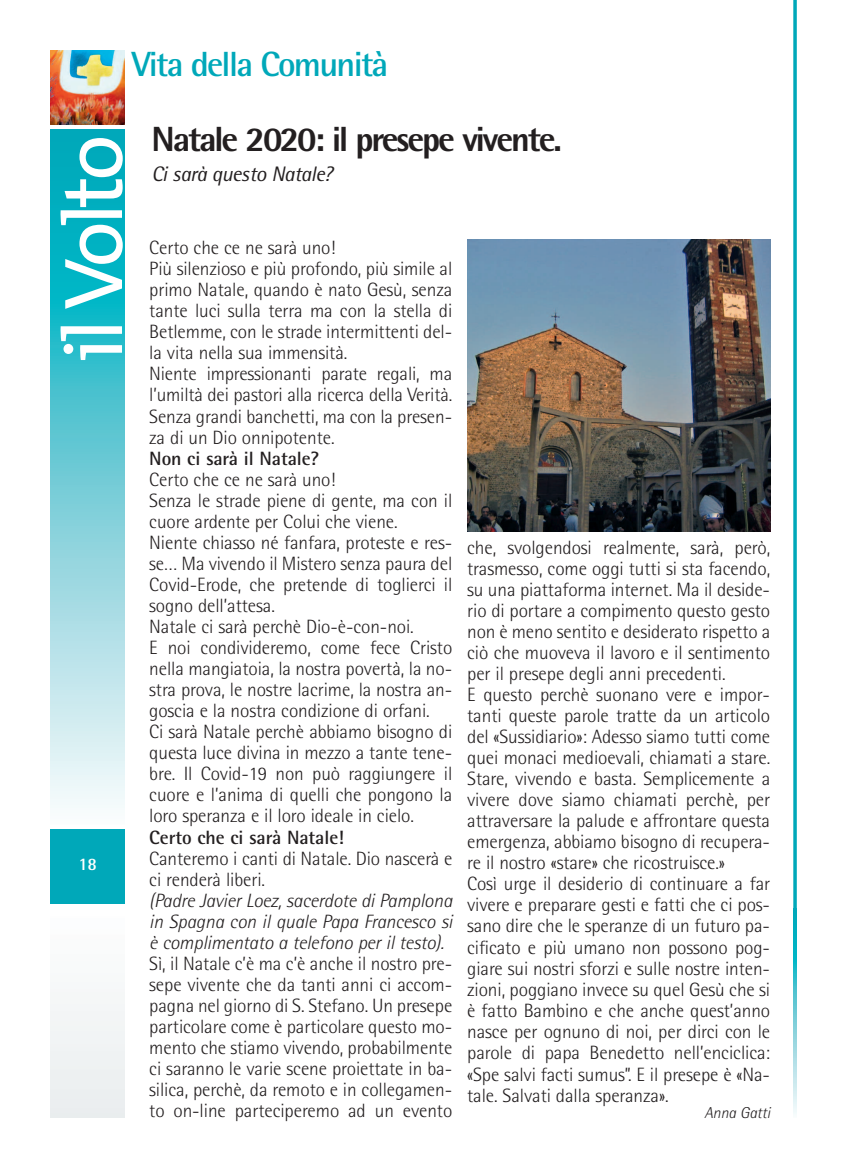
<style>
.page{position:relative;width:849px;height:1170px;background:#fff}
.page>*{position:absolute;margin:0;border:0;box-sizing:border-box;transform-origin:0 0}
.t1{font:84px "The Mix";letter-spacing:-.05em;color:#fff}
.t2{font:800 35px "Rotis Semi Sans Std";letter-spacing:-.06em;color:#231f20}
.t3{font:700 35px "Rotis Semi Sans Std";letter-spacing:-.05em;color:#00a8b9}
.t4{font:italic 21px "Rotis Semi Sans Std";letter-spacing:-.025em;color:#231f20}
.t5{font:300 19.25px/21px "Rotis Semi Sans Std";letter-spacing:-.005em;color:#231f20;text-align:justify}
.t6{font:italic 300 19.25px/21px "Rotis Semi Sans Std";letter-spacing:-.005em;color:#231f20;text-align:justify}
.t7{font:700 19.25px "Rotis Semi Sans Std";letter-spacing:-.005em;color:#231f20}
.t8{font:700 17.5px "Rotis Semi Sans Std";color:#fff}
.t9{font:italic 300 15.75px "Rotis Semi Sans Std";letter-spacing:-.005em;color:#231f20}
</style>
<div class="page">
<svg style="left:51px;top:130px;width:74px;height:678px;background:#68ccd7"></svg>
<div style="left:51px;top:829px;width:74px;height:75px;background:#00a8b9"></div>
<hr style="left:793px;top:0;width:3px;height:1117px;background:#00a8b9">
<div style="left:51px;top:909px;width:74px;height:208px;background:#f3f5f6"></div>
<img style="left:796px;top:909px;width:1px;height:205px">
<img style="left:793px;top:946px;width:3px;height:171px">
<img style="left:51px;top:51px;width:74px;height:74px">
<img style="left:467px;top:239px;width:303px;height:293px">
<p class="t3" style="left:132px;top:52px;width:258px">Vita della Comunità</p>
<p class="t1" style="left:61px;top:362px;width:229px;rotate:-90deg">il Volto</p>
<p class="t8" style="left:79px;top:858px;width:20px">18</p>
<p class="t2" style="left:151px;top:127px;width:412px">Natale 2020: il presepe vivente.</p>
<p class="t4" style="left:151px;top:166px;width:183px">Ci sarà questo Natale?</p>
<p class="t5" style="left:149px;top:239px;width:188px">Certo che ce ne sarà uno!</p>
<p class="t5" style="left:149px;top:260px;width:304px">Più silenzioso e più profondo, più simile al primo Natale, quando è nato Gesù, senza tante luci sulla terra ma con la stella di Betlemme, con le strade intermittenti del&shy;la vita nella sua immensità.</p>
<p class="t5" style="left:149px;top:365px;width:304px">Niente impressionanti parate regali, ma l’umiltà dei pastori alla ricerca della Verità.</p>
<p class="t5" style="left:149px;top:407px;width:304px">Senza grandi banchetti, ma con la presen&shy;za di un Dio onnipotente.</p>
<p class="t7" style="left:149px;top:451px;width:171px">Non ci sarà il Natale?</p>
<p class="t5" style="left:149px;top:470px;width:188px">Certo che ce ne sarà uno!</p>
<p class="t5" style="left:149px;top:491px;width:304px">Senza le strade piene di gente, ma con il cuore ardente per Colui che viene.</p>
<p class="t5" style="left:149px;top:534px;width:304px">Niente chiasso né fanfara, proteste e res&shy;se… Ma vivendo il Mistero senza paura del Covid-Erode, che pretende di toglierci il sogno dell’attesa.</p>
<p class="t5" style="left:149px;top:618px;width:266px">Natale ci sarà perchè Dio-è-con-noi.</p>
<p class="t5" style="left:149px;top:639px;width:304px">E noi condivideremo, come fece Cristo nella mangiatoia, la nostra povertà, la no&shy;stra prova, le nostre lacrime, la nostra an&shy;goscia e la nostra condizione di orfani.</p>
<p class="t5" style="left:149px;top:723px;width:304px">Ci sarà Natale perchè abbiamo bisogno di questa luce divina in mezzo a tante tene&shy;bre. Il Covid-19 non può raggiungere il cuore e l’anima di quelli che pongono la loro speranza e il loro ideale in cielo.</p>
<p class="t7" style="left:149px;top:830px;width:196px">Certo che ci sarà Natale!</p>
<p class="t5" style="left:149px;top:849px;width:304px">Canteremo i canti di Natale. Dio nascerà e ci renderà liberi.</p>
<p class="t6" style="left:149px;top:891px;width:304px">(Padre Javier Loez, sacerdote di Pamplona in Spagna con il quale Papa Francesco si è complimentato a telefono per il testo).</p>
<p class="t5" style="left:149px;top:955px;width:304px">Sì, il Natale c’è ma c’è anche il nostro pre&shy;sepe vivente che da tanti anni ci accom&shy;pagna nel giorno di S. Stefano. Un presepe particolare come è particolare questo mo&shy;mento che stiamo vivendo, probabilmente ci saranno le varie scene proiettate in ba&shy;silica, perchè, da remoto e in collegamen&shy;to on-line parteciperemo ad un evento</p>
<p class="t5" style="left:467px;top:539px;width:304px">che, svolgendosi realmente, sarà, però, trasmesso, come oggi tutti si sta facendo, su una piattaforma internet. Ma il deside&shy;rio di portare a compimento questo gesto non è meno sentito e desiderato rispetto a ciò che muoveva il lavoro e il sentimento per il presepe degli anni precedenti.</p>
<p class="t5" style="left:467px;top:686px;width:304px">E questo perchè suonano vere e impor&shy;tanti queste parole tratte da un articolo del «Sussidiario»: Adesso siamo tutti come quei monaci medioevali, chiamati a stare.<br>Stare, vivendo e basta. Semplicemente a vivere dove siamo chiamati perchè, per attraversare la palude e affrontare questa emergenza, abbiamo bisogno di recupera&shy;re il nostro «stare» che ricostruisce.»</p>
<p class="t5" style="left:467px;top:875px;width:304px">Così urge il desiderio di continuare a far vivere e preparare gesti e fatti che ci pos&shy;sano dire che le speranze di un futuro pa&shy;cificato e più umano non possono pog&shy;giare sui nostri sforzi e sulle nostre inten&shy;zioni, poggiano invece su quel Gesù che si è fatto Bambino e che anche quest’anno nasce per ognuno di noi, per dirci con le parole di papa Benedetto nell’enciclica: «Spe salvi facti sumus”. E il presepe è «Na&shy;tale. Salvati dalla speranza».</p>
<p class="t9" style="left:704px;top:1107px;width:67px">Anna Gatti</p>
</div>
